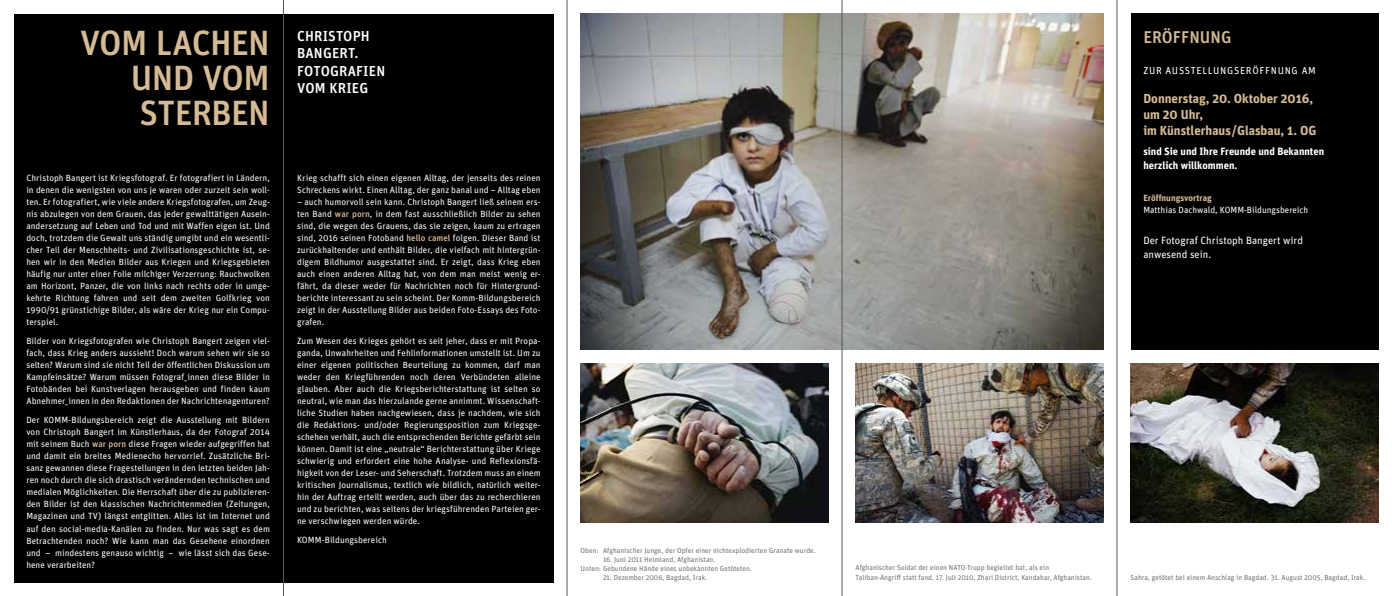
<style>
.page{position:relative;width:1392px;height:596px;background:#fff}
.page>*{position:absolute;margin:0;border:0;box-sizing:border-box;transform-origin:0 0}
.t1{font:500 35px/35.2px "Unit";letter-spacing:-.02em;color:#d4ba95;text-align:justify}
.t2{font:500 17px "Unit";letter-spacing:.005em;color:#d4ba95}
.t3{font:500 14.4px/17.6px "Unit";letter-spacing:.015em;color:#fff}
.t4{font:700 13px/16px "Unit";color:#d4ba95}
.t5{font:700 10.5px/14px "Unit";color:#fff}
.t6{font:10.5px/14px "Unit";color:#fff}
.t7{font:10px "Unit";letter-spacing:.07em;color:#fff}
.t8{font:9px/12px "Unit";letter-spacing:.005em;color:#fff;text-align:justify}
.t9{font:700 9px "Unit";color:#d4ba95}
.t10{font:7.2px/9px "Unit";color:#747473}
.s1{font-weight:500;color:#d4ba95}
</style>
<div class="page">
<div style="left:1130px;top:14px;width:248px;height:336px;background:#000"></div>
<img style="left:1130px;top:363px;width:248px;height:159px">
<img style="left:581px;top:363px;width:247px;height:159px">
<img style="left:855px;top:363px;width:248px;height:159px">
<div style="left:14px;top:14px;width:539px;height:568px;background:#000"></div>
<hr style="left:283px;top:0;width:1px;height:595px;background:#54595e">
<hr style="left:567px;top:0;width:1px;height:595px;background:#54595e">
<hr style="left:1117px;top:0;width:1px;height:595px;background:#54595e">
<img style="left:581px;top:14px;width:522px;height:336px">
<hr style="left:842px;top:0;width:1px;height:595px;background:#54595e">
<h1 class="t1" style="left:131px;top:24px;width:141px;text-indent:-51px">VOM LACHEN UND VOM STERBEN</h1>
<h3 class="t3" style="left:297px;top:27px;width:90px">CHRISTOPH<br>BANGERT.<br>FOTOGRAFIEN<br>VOM KRIEG</h3>
<p class="t8" style="left:26px;top:172px;width:245px">Christoph Bangert ist Kriegsfotograf. Er fotografiert in Ländern, in denen die wenigsten von uns je waren oder zurzeit sein woll&shy;ten. Er fotografiert, wie viele andere Kriegsfotografen, um Zeug&shy;nis abzulegen von dem Grauen, das jeder gewalttätigen Ausein&shy;andersetzung auf Leben und Tod und mit Waffen eigen ist. Und doch, trotzdem die Gewalt uns ständig umgibt und ein wesentli&shy;cher Teil der Menschheits- und Zivilisationsgeschichte ist, se&shy;hen wir in den Medien Bilder aus Kriegen und Kriegsgebieten häufig nur unter einer Folie milchiger Verzerrung: Rauchwolken am Horizont, Panzer, die von links nach rechts oder in umge&shy;kehrte Richtung fahren und seit dem zweiten Golfkrieg von 1990/91 grünstichige Bilder, als wäre der Krieg nur ein Compu&shy;terspiel.</p>
<p class="t8" style="left:26px;top:335px;width:245px">Bilder von Kriegsfotografen wie Christoph Bangert zeigen viel&shy;fach, dass Krieg anders aussieht! Doch warum sehen wir sie so selten? Warum sind sie nicht Teil der öffentlichen Diskussion um Kampfeinsätze? Warum müssen Fotograf_innen diese Bilder in Fotobänden bei Kunstverlagen herausgeben und finden kaum Abnehmer_innen in den Redaktionen der Nachrichtenagenturen?</p>
<p class="t8" style="left:26px;top:414px;width:245px">Der KOMM-Bildungsbereich zeigt die Ausstellung mit Bildern von Christoph Bangert im Künstlerhaus, da der Fotograf 2014 mit seinem Buch <span class="s1">war porn</span> diese Fragen wieder aufgegriffen hat und damit ein breites Medienecho hervorrief. Zusätzliche Bri&shy;sanz gewannen diese Fragestellungen in den letzten beiden Jah&shy;ren noch durch die sich drastisch verändernden technischen und medialen Möglichkeiten. Die Herrschaft über die zu publizieren&shy;den Bilder ist den klassischen Nachrichtenmedien (Zeitungen, Magazinen und TV) längst entglitten. Alles ist im Internet und auf den social-media-Kanälen zu finden. Nur was sagt es dem Betrachtenden noch? Wie kann man das Gesehene einordnen und – mindestens genauso wichtig – wie lässt sich das Gese&shy;hene verarbeiten?</p>
<p class="t8" style="left:297px;top:171px;width:245px">Krieg schafft sich einen eigenen Alltag, der jenseits des reinen<br>Schreckens wirkt. Einen Alltag, der ganz banal und – Alltag eben</p>
<p class="t8" style="left:297px;top:195px;width:245px">– auch humorvoll sein kann. Christoph Bangert ließ seinem ers&shy;ten Band <span class="s1">war porn</span>, in dem fast ausschließlich Bilder zu sehen sind, die wegen des Grauens, das sie zeigen, kaum zu ertragen sind, 2016 seinen Fotoband <span class="s1">hello camel</span> folgen. Dieser Band ist zurückhaltender und enthält Bilder, die vielfach mit hintergrün&shy;digem Bildhumor ausgestattet sind. Er zeigt, dass Krieg eben auch einen anderen Alltag hat, von dem man meist wenig er&shy;fährt, da dieser weder für Nachrichten noch für Hintergrund&shy;berichte interessant zu sein scheint. Der Komm-Bildungsbereich zeigt in der Ausstellung Bilder aus beiden Foto-Essays des Foto&shy;grafen.</p>
<p class="t8" style="left:297px;top:334px;width:245px">Zum Wesen des Krieges gehört es seit jeher, dass er mit Propa&shy;ganda, Unwahrheiten und Fehlinformationen umstellt ist. Um zu einer eigenen politischen Beurteilung zu kommen, darf man weder den Kriegführenden noch deren Verbündeten alleine glauben. Aber auch die Kriegsberichterstattung ist selten so neutral, wie man das hierzulande gerne annimmt. Wissenschaft&shy;liche Studien haben nachgewiesen, dass je nachdem, wie sich die Redaktions- und/oder Regierungsposition zum Kriegsge&shy;schehen verhält, auch die entsprechenden Berichte gefärbt sein können. Damit ist eine „neutrale“ Berichterstattung über Kriege schwierig und erfordert eine hohe Analyse- und Reflexionsfä&shy;higkeit von der Leser- und Seherschaft. Trotzdem muss an einem kritischen Journalismus, textlich wie bildlich, natürlich weiter&shy;hin der Auftrag erteilt werden, auch über das zu recherchieren und zu berichten, was seitens der kriegsführenden Parteien ger&shy;ne verschwiegen werden würde.</p>
<p class="t8" style="left:297px;top:534px;width:91px">KOMM-Bildungsbereich</p>
<h2 class="t2" style="left:1143px;top:27px;width:90px">ERÖFFNUNG</h2>
<p class="t7" style="left:1143px;top:65px;width:174px">ZUR AUSSTELLUNGSERÖFFNUNG AM</p>
<h3 class="t4" style="left:1143px;top:90px;width:175px">Donnerstag, 20. Oktober 2016, um 20 Uhr,<br>im Künstlerhaus/Glasbau, 1. OG</h3>
<p class="t5" style="left:1143px;top:144px;width:182px">sind Sie und Ihre Freunde und Bekannten herzlich willkommen.</p>
<p class="t9" style="left:1143px;top:192px;width:70px">Eröffnungsvortrag</p>
<p class="t8" style="left:1143px;top:203px;width:166px">Matthias Dachwald, KOMM-Bildungsbereich</p>
<p class="t6" style="left:1143px;top:233px;width:161px">Der Fotograf Christoph Bangert wird anwesend sein.</p>
<p class="t10" style="left:581px;top:545px;width:237px">Oben: Afghanischer Junge, der Opfer einer nichtexplodierten Granate wurde.</p>
<p class="t10" style="left:581px;top:554px;width:173px;text-indent:22px">16. Juni 2011 Helmland, Afghanistan.<br>Unten: Gebundene Hände eines unbekannten Getöteten.</p>
<p class="t10" style="left:603px;top:572px;width:106px">21. Dezember 2006, Bagdad, Irak.</p>
<p class="t10" style="left:855px;top:562px;width:238px;line-height:10px">Afghanischer Soldat der einen NATO-Trupp begleitet hat, als ein<br>Taliban-Angriff statt fand. 17. Juli 2010, Zhari District, Kandahar, Afghanistan.</p>
<p class="t10" style="left:1130px;top:572px;width:236px">Sahra, getötet bei einem Anschlag in Bagdad. 31. August 2005, Bagdad, Irak.</p>
</div>
